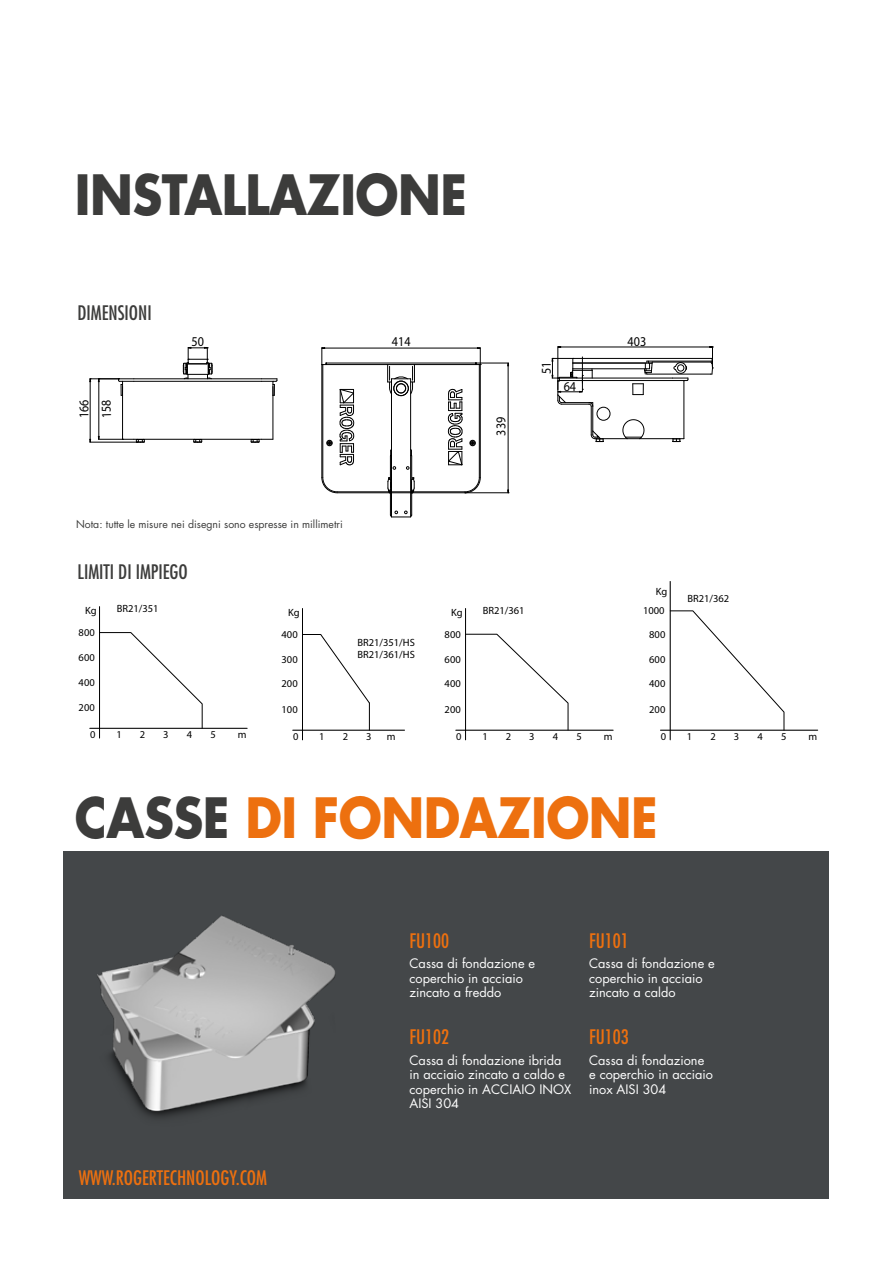
<style>
.page{position:relative;width:893px;height:1263px;background:#fff}
.page>*{position:absolute;margin:0;border:0;box-sizing:border-box;transform-origin:0 0}
.t1{font:700 54px "Futura";letter-spacing:-.01em;color:#ed700f;scale:.9 1}
.t2{font:700 54px "Futura";letter-spacing:-.01em;color:#3c3c3b;scale:.9 1}
.t3{font:condensed 19.5px "Futura";color:#ed700f}
.t4{font:condensed 19.5px "Futura";color:#3c3c3b}
.t5{font:13.5px "Myriad Pro";color:#000;scale:.9 1}
.t6{font:12.75px/14.2px "Futura";color:#fff}
.t7{font:10.5px/12.6px "Myriad Pro";color:#000}
.t8{font:10.5px "Futura";color:#3c3c3b}
.s1{color:#3c3c3b}
</style>
<div class="page">
<div style="left:64px;top:852px;width:765px;height:347px;background:#444749"></div>
<svg style="left:193px;top:440px;width:10px;height:3px"></svg>
<svg style="left:250px;top:439px;width:23px;height:4px"></svg>
<svg style="left:262px;top:378px;width:16px;height:18px"></svg>
<hr style="left:134px;top:381px;width:128px;height:1px;background:#000">
<hr style="left:134px;top:378px;width:128px;height:1px;background:#000">
<hr style="left:134px;top:439px;width:128px;height:1px;background:#000">
<hr style="left:122px;top:382px;width:1px;height:57px;background:#000">
<hr style="left:273px;top:382px;width:1px;height:57px;background:#000">
<hr style="left:98px;top:382px;width:1px;height:54px;background:#000">
<hr style="left:90px;top:442px;width:47px;height:1px;background:#000">
<hr style="left:90px;top:382px;width:1px;height:57px;background:#000">
<svg style="left:98px;top:436px;width:47px;height:7px"></svg>
<svg style="left:183px;top:347px;width:30px;height:32px"></svg>
<svg style="left:470px;top:440px;width:6px;height:6px"></svg>
<div style="left:326px;top:440px;width:7px;height:6px;border:1px solid #000;border-radius:50%"></div>
<svg style="left:339px;top:389px;width:15px;height:77px"></svg>
<svg style="left:448px;top:389px;width:15px;height:77px"></svg>
<div style="left:393px;top:381px;width:16px;height:15px;border:1px solid #000;border-radius:50%"></div>
<svg style="left:321px;top:477px;width:16px;height:16px"></svg>
<hr style="left:326px;top:363px;width:150px;height:1px;background:#000">
<hr style="left:337px;top:491px;width:128px;height:1px;background:#000">
<hr style="left:480px;top:365px;width:1px;height:112px;background:#000">
<hr style="left:337px;top:492px;width:128px;height:1px;background:#000">
<hr style="left:479px;top:365px;width:1px;height:112px;background:#000">
<hr style="left:321px;top:365px;width:1px;height:112px;background:#000">
<hr style="left:322px;top:365px;width:1px;height:112px;background:#000">
<hr style="left:323px;top:364px;width:65px;height:1px;background:#000">
<hr style="left:414px;top:364px;width:65px;height:1px;background:#000">
<hr style="left:410px;top:379px;width:1px;height:138px;background:#000">
<hr style="left:391px;top:379px;width:1px;height:138px;background:#000">
<svg style="left:387px;top:364px;width:28px;height:31px"></svg>
<svg style="left:387px;top:448px;width:28px;height:70px"></svg>
<hr style="left:325px;top:348px;width:152px;height:1px;background:#000">
<hr style="left:476px;top:363px;width:32px;height:1px;background:#000">
<hr style="left:465px;top:492px;width:43px;height:1px;background:#000">
<hr style="left:508px;top:366px;width:1px;height:124px;background:#000">
<svg style="left:321px;top:347px;width:6px;height:18px"></svg>
<svg style="left:475px;top:347px;width:9px;height:18px"></svg>
<svg style="left:464px;top:477px;width:17px;height:16px"></svg>
<hr style="left:652px;top:362px;width:58px;height:1px;background:#000">
<hr style="left:647px;top:374px;width:63px;height:1px;background:#000">
<hr style="left:647px;top:361px;width:65px;height:1px;background:#000">
<svg style="left:672px;top:438px;width:12px;height:4px"></svg>
<hr style="left:684px;top:381px;width:1px;height:58px;background:#000">
<hr style="left:559px;top:380px;width:114px;height:1px;background:#000">
<hr style="left:559px;top:378px;width:114px;height:1px;background:#000">
<hr style="left:640px;top:438px;width:33px;height:1px;background:#000">
<hr style="left:573px;top:358px;width:139px;height:1px;background:#000">
<svg style="left:673px;top:362px;width:16px;height:20px"></svg>
<hr style="left:557px;top:347px;width:1px;height:31px;background:#000">
<hr style="left:561px;top:347px;width:149px;height:1px;background:#000">
<svg style="left:709px;top:346px;width:5px;height:29px"></svg>
<svg style="left:551px;top:354px;width:102px;height:88px"></svg>
<hr style="left:90px;top:728px;width:157px;height:1px;background:#000">
<hr style="left:99px;top:607px;width:1px;height:131px;background:#000">
<svg style="left:100px;top:632px;width:103px;height:97px"></svg>
<hr style="left:660px;top:730px;width:158px;height:1px;background:#000">
<hr style="left:670px;top:581px;width:1px;height:159px;background:#000">
<svg style="left:670px;top:610px;width:114px;height:121px"></svg>
<hr style="left:456px;top:730px;width:157px;height:1px;background:#000">
<hr style="left:465px;top:608px;width:1px;height:132px;background:#000">
<svg style="left:466px;top:634px;width:103px;height:96px"></svg>
<hr style="left:293px;top:730px;width:112px;height:1px;background:#000">
<hr style="left:302px;top:608px;width:1px;height:132px;background:#000">
<svg style="left:303px;top:634px;width:67px;height:96px"></svg>
<img style="left:97px;top:915px;width:238px;height:203px">
<svg style="left:89px;top:378px;width:45px;height:39px"></svg>
<h1 class="t2" style="left:75px;top:159px;width:438px">INSTALLAZIONE</h1>
<p class="t5" style="left:395px;top:200px;width:15px">50</p>
<h2 class="t4" style="left:77px;top:300px;width:76px">DIMENSIONI</h2>
<p class="t5" style="left:75px;top:418px;width:22px;rotate:-90deg">166</p>
<p class="t5" style="left:192px;top:334px;width:15px">50</p>
<p class="t5" style="left:392px;top:333px;width:46px">41440350</p>
<p class="t5" style="left:492px;top:435px;width:22px;rotate:-90deg">339</p>
<p class="t5" style="left:538px;top:374px;width:15px;rotate:-90deg">51</p>
<p class="t5" style="left:564px;top:378px;width:15px">64</p>
<p class="t5" style="left:628px;top:333px;width:22px">403</p>
<p class="t8" style="left:76px;top:518px;width:268px">Nota: tutte le misure nei disegni sono espresse in millimetri</p>
<h2 class="t4" style="left:78px;top:559px;width:112px">LIMITI DI IMPIEGO</h2>
<p class="t7" style="left:656px;top:585px;width:13px">Kg</p>
<p class="t7" style="left:687px;top:592px;width:43px">BR21/362</p>
<p class="t7" style="left:85px;top:604px;width:13px">Kg</p>
<p class="t7" style="left:117px;top:602px;width:43px">BR21/351</p>
<p class="t7" style="left:288px;top:606px;width:13px">Kg</p>
<p class="t7" style="left:451px;top:606px;width:13px">Kg</p>
<p class="t7" style="left:483px;top:604px;width:43px">BR21/361</p>
<p class="t7" style="left:643px;top:604px;width:23px">1000</p>
<p class="t7" style="left:79px;top:626px;width:18px">800</p>
<p class="t7" style="left:79px;top:651px;width:18px">600</p>
<p class="t7" style="left:282px;top:628px;width:18px">400</p>
<p class="t7" style="left:282px;top:652px;width:18px">300</p>
<p class="t7" style="left:357px;top:636px;width:59px">BR21/351/HS<br>BR21/361/HS</p>
<p class="t7" style="left:445px;top:628px;width:18px">800</p>
<p class="t7" style="left:445px;top:652px;width:18px">600</p>
<p class="t7" style="left:649px;top:628px;width:18px">800</p>
<p class="t7" style="left:649px;top:652px;width:18px">600</p>
<p class="t7" style="left:79px;top:676px;width:18px">400</p>
<p class="t7" style="left:79px;top:701px;width:18px">200</p>
<p class="t7" style="left:90px;top:728px;width:7px">0</p>
<p class="t7" style="left:116px;top:728px;width:7px">1</p>
<p class="t7" style="left:140px;top:728px;width:7px">2</p>
<p class="t7" style="left:163px;top:728px;width:7px">3</p>
<p class="t7" style="left:187px;top:728px;width:7px">4</p>
<p class="t7" style="left:238px;top:728px;width:10px">m</p>
<p class="t7" style="left:210px;top:728px;width:7px">5</p>
<p class="t7" style="left:282px;top:677px;width:18px">200</p>
<p class="t7" style="left:282px;top:702px;width:18px">100</p>
<p class="t7" style="left:293px;top:730px;width:7px">0</p>
<p class="t7" style="left:319px;top:730px;width:7px">1</p>
<p class="t7" style="left:343px;top:730px;width:7px">2</p>
<p class="t7" style="left:366px;top:730px;width:7px">3</p>
<p class="t7" style="left:387px;top:730px;width:10px">m</p>
<p class="t7" style="left:445px;top:677px;width:18px">400</p>
<p class="t7" style="left:445px;top:702px;width:18px">200</p>
<p class="t7" style="left:456px;top:730px;width:7px">0</p>
<p class="t7" style="left:482px;top:730px;width:7px">1</p>
<p class="t7" style="left:506px;top:730px;width:7px">2</p>
<p class="t7" style="left:529px;top:730px;width:7px">3</p>
<p class="t7" style="left:553px;top:730px;width:7px">4</p>
<p class="t7" style="left:604px;top:730px;width:10px">m</p>
<p class="t7" style="left:576px;top:730px;width:7px">5</p>
<p class="t7" style="left:649px;top:677px;width:18px">400</p>
<p class="t7" style="left:649px;top:702px;width:18px">200</p>
<p class="t7" style="left:661px;top:730px;width:7px">0</p>
<p class="t7" style="left:687px;top:730px;width:7px">1</p>
<p class="t7" style="left:710px;top:730px;width:7px">2</p>
<p class="t7" style="left:734px;top:730px;width:7px">3</p>
<p class="t7" style="left:757px;top:730px;width:7px">4</p>
<p class="t7" style="left:809px;top:730px;width:10px">m</p>
<p class="t7" style="left:781px;top:730px;width:7px">5</p>
<h1 class="t1" style="left:75px;top:781px;width:649px"><span class="s1">CASSE</span> DI FONDAZIONE</h1>
<h2 class="t3" style="left:79px;top:1165px;width:190px">WWW.ROGERTECHNOLOGY.COM</h2>
<h2 class="t3" style="left:409px;top:928px;width:41px">FU100</h2>
<p class="t6" style="left:409px;top:956px;width:127px">Cassa di fondazione e coperchio in acciaio zincato a freddo</p>
<h2 class="t3" style="left:409px;top:1025px;width:41px">FU102</h2>
<p class="t6" style="left:409px;top:1053px;width:163px">Cassa di fondazione ibrida in acciaio zincato a caldo e coperchio in ACCIAIO INOX<br>AISI 304</p>
<h2 class="t3" style="left:589px;top:928px;width:41px">FU101</h2>
<p class="t6" style="left:589px;top:956px;width:127px">Cassa di fondazione e coperchio in acciaio zincato a caldo</p>
<h2 class="t3" style="left:589px;top:1025px;width:41px">FU103</h2>
<p class="t6" style="left:589px;top:1053px;width:125px">Cassa di fondazione e coperchio in acciaio inox AISI 304</p>
</div>
